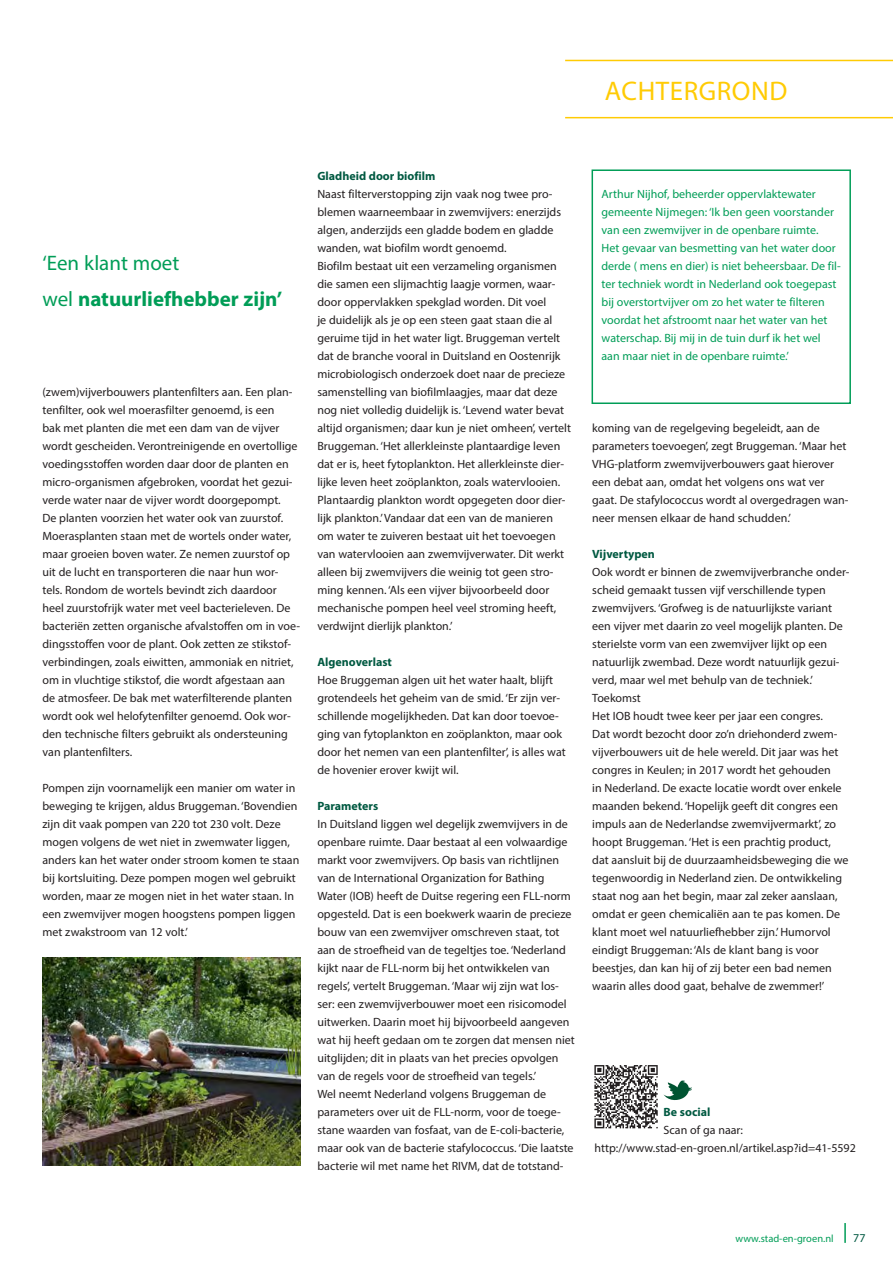
<style>
.page{position:relative;width:893px;height:1263px;background:#fff}
.page>*{position:absolute;margin:0;border:0;box-sizing:border-box;transform-origin:0 0}
.t1{font:27px "Myriad Pro";letter-spacing:.02em;color:#ffcb04}
.t2{font:700 21px/36px "Myriad Pro";color:#009d57}
.t3{font:12px/18px "Myriad Pro";color:#231f20}
.t4{font:12px/18px "Myriad Pro";color:#009d57}
.t5{font:700 12px "Myriad Pro";color:#005941}
.t6{font:12px "Myriad Pro";color:#005941}
.t7{font:10.5px "Myriad Pro";color:#009d57}
.s1{font-weight:400}
</style>
<div class="page">
<hr style="left:844px;top:1223px;width:2px;height:20px;background:#009d57">
<div style="left:591px;top:169px;width:260px;height:235px;border:2px solid #009d57"></div>
<hr style="left:565px;top:117px;width:328px;height:1px;background:#ffcb04">
<hr style="left:565px;top:60px;width:328px;height:1px;background:#ffcb04">
<img style="left:42px;top:958px;width:258px;height:208px">
<svg style="left:594px;top:1065px;width:97px;height:63px"></svg>
<h1 class="t1" style="left:605px;top:81px;width:184px">ACHTERGROND</h1>
<h2 class="t2" style="left:42px;top:246px;width:241px"><span class="s1">‘Een klant moet<br>wel</span> natuurliefhebber zijn’</h2>
<p class="t3" style="left:42px;top:384px;width:259px">(zwem)vijverbouwers plantenfilters aan. Een plan&shy;tenfilter, ook wel moerasfilter genoemd, is een<br>bak met planten die met een dam van de vijver wordt gescheiden. Verontreinigende en overtollige voedingsstoffen worden daar door de planten en micro-organismen afgebroken, voordat het gezui&shy;verde water naar de vijver wordt doorgepompt.<br>De planten voorzien het water ook van zuurstof.<br>Moerasplanten staan met de wortels onder water, maar groeien boven water. Ze nemen zuurstof op uit de lucht en transporteren die naar hun wor&shy;tels. Rondom de wortels bevindt zich daardoor heel zuurstofrijk water met veel bacterieleven. De bacteriën zetten organische afvalstoffen om in voe&shy;dingsstoffen voor de plant. Ook zetten ze stikstof&shy;verbindingen, zoals eiwitten, ammoniak en nitriet, om in vluchtige stikstof, die wordt afgestaan aan de atmosfeer. De bak met waterfilterende planten wordt ook wel helofytenfilter genoemd. Ook wor&shy;den technische filters gebruikt als ondersteuning van plantenfilters.</p>
<p class="t3" style="left:42px;top:780px;width:258px">Pompen zijn voornamelijk een manier om water in beweging te krijgen, aldus Bruggeman. ‘Bovendien zijn dit vaak pompen van 220 tot 230 volt. Deze mogen volgens de wet niet in zwemwater liggen, anders kan het water onder stroom komen te staan bij kortsluiting. Deze pompen mogen wel gebruikt worden, maar ze mogen niet in het water staan. In een zwemvijver mogen hoogstens pompen liggen met zwakstroom van 12 volt.’</p>
<p class="t5" style="left:317px;top:172px;width:120px">Gladheid door biofilm</p>
<p class="t3" style="left:317px;top:186px;width:255px">Naast filterverstopping zijn vaak nog twee pro&shy;blemen waarneembaar in zwemvijvers: enerzijds algen, anderzijds een gladde bodem en gladde wanden, wat biofilm wordt genoemd.<br>Biofilm bestaat uit een verzameling organismen die samen een slijmachtig laagje vormen, waar&shy;door oppervlakken spekglad worden. Dit voel<br>je duidelijk als je op een steen gaat staan die al geruime tijd in het water ligt. Bruggeman vertelt dat de branche vooral in Duitsland en Oostenrijk microbiologisch onderzoek doet naar de precieze samenstelling van biofilmlaagjes, maar dat deze nog niet volledig duidelijk is. ‘Levend water bevat altijd organismen; daar kun je niet omheen’, vertelt Bruggeman. ‘Het allerkleinste plantaardige leven dat er is, heet fytoplankton. Het allerkleinste dier&shy;lijke leven heet zoöplankton, zoals watervlooien.<br>Plantaardig plankton wordt opgegeten door dier&shy;lijk plankton.’ Vandaar dat een van de manieren om water te zuiveren bestaat uit het toevoegen van watervlooien aan zwemvijverwater. Dit werkt alleen bij zwemvijvers die weinig tot geen stro&shy;ming kennen. ‘Als een vijver bijvoorbeeld door mechanische pompen heel veel stroming heeft, verdwijnt dierlijk plankton.’</p>
<p class="t5" style="left:317px;top:657px;width:76px">Algenoverlast</p>
<p class="t3" style="left:317px;top:672px;width:250px">Hoe Bruggeman algen uit het water haalt, blijft grotendeels het geheim van de smid. ‘Er zijn ver&shy;schillende mogelijkheden. Dat kan door toevoe&shy;ging van fytoplankton en zoöplankton, maar ook door het nemen van een plantenfilter’, is alles wat de hovenier erover kwijt wil.</p>
<p class="t5" style="left:317px;top:801px;width:62px">Parameters</p>
<p class="t3" style="left:317px;top:816px;width:259px">In Duitsland liggen wel degelijk zwemvijvers in de openbare ruimte. Daar bestaat al een volwaardige markt voor zwemvijvers. Op basis van richtlijnen van de International Organization for Bathing Water (IOB) heeft de Duitse regering een FLL-norm opgesteld. Dat is een boekwerk waarin de precieze bouw van een zwemvijver omschreven staat, tot aan de stroefheid van de tegeltjes toe. ‘Nederland kijkt naar de FLL-norm bij het ontwikkelen van regels’, vertelt Bruggeman. ‘Maar wij zijn wat los&shy;ser: een zwemvijverbouwer moet een risicomodel uitwerken. Daarin moet hij bijvoorbeeld aangeven wat hij heeft gedaan om te zorgen dat mensen niet uitglijden; dit in plaats van het precies opvolgen van de regels voor de stroefheid van tegels.’<br>Wel neemt Nederland volgens Bruggeman de parameters over uit de FLL-norm, voor de toege&shy;stane waarden van fosfaat, van de E-coli-bacterie, maar ook van de bacterie stafylococcus. ‘Die laatste bacterie wil met name het RIVM, dat de totstand-</p>
<p class="t4" style="left:601px;top:186px;width:241px">Arthur Nijhof, beheerder oppervlaktewater gemeente Nijmegen: ‘Ik ben geen voorstander van een zwemvijver in de openbare ruimte.<br>Het gevaar van besmetting van het water door derde ( mens en dier) is niet beheersbaar. De fil&shy;ter techniek wordt in Nederland ook toegepast bij overstortvijver om zo het water te filteren voordat het afstroomt naar het water van het waterschap. Bij mij in de tuin durf ik het wel aan maar niet in de openbare ruimte.’</p>
<p class="t3" style="left:592px;top:420px;width:258px">koming van de regelgeving begeleidt, aan de parameters toevoegen’, zegt Bruggeman. ‘Maar het VHG-platform zwemvijverbouwers gaat hierover een debat aan, omdat het volgens ons wat ver gaat. De stafylococcus wordt al overgedragen wan&shy;neer mensen elkaar de hand schudden.’</p>
<p class="t5" style="left:592px;top:549px;width:64px">Vijvertypen</p>
<p class="t3" style="left:592px;top:564px;width:259px">Ook wordt er binnen de zwemvijverbranche onder&shy;scheid gemaakt tussen vijf verschillende typen zwemvijvers. ‘Grofweg is de natuurlijkste variant een vijver met daarin zo veel mogelijk planten. De sterielste vorm van een zwemvijver lijkt op een natuurlijk zwembad. Deze wordt natuurlijk gezui&shy;verd, maar wel met behulp van de techniek.’ Toekomst<br>Het IOB houdt twee keer per jaar een congres.<br>Dat wordt bezocht door zo’n driehonderd zwem&shy;vijverbouwers uit de hele wereld. Dit jaar was het congres in Keulen; in 2017 wordt het gehouden<br>in Nederland. De exacte locatie wordt over enkele maanden bekend. ‘Hopelijk geeft dit congres een impuls aan de Nederlandse zwemvijvermarkt’, zo hoopt Bruggeman. ‘Het is een prachtig product, dat aansluit bij de duurzaamheidsbeweging die we tegenwoordig in Nederland zien. De ontwikkeling staat nog aan het begin, maar zal zeker aanslaan, omdat er geen chemicaliën aan te pas komen. De klant moet wel natuurliefhebber zijn.’ Humorvol eindigt Bruggeman: ‘Als de klant bang is voor beestjes, dan kan hij of zij beter een bad nemen waarin alles dood gaat, behalve de zwemmer!’</p>
<p class="t5" style="left:663px;top:1107px;width:48px">Be social</p>
<p class="t3" style="left:663px;top:1122px;width:81px">Scan of ga naar:</p>
<p class="t3" style="left:594px;top:1140px;width:263px">http://www.stad-en-groen.nl/artikel.asp?id=41-5592</p>
<p class="t7" style="left:735px;top:1234px;width:100px">www.stad-en-groen.nl</p>
<p class="t6" style="left:853px;top:1233px;width:14px">77</p>
</div>
